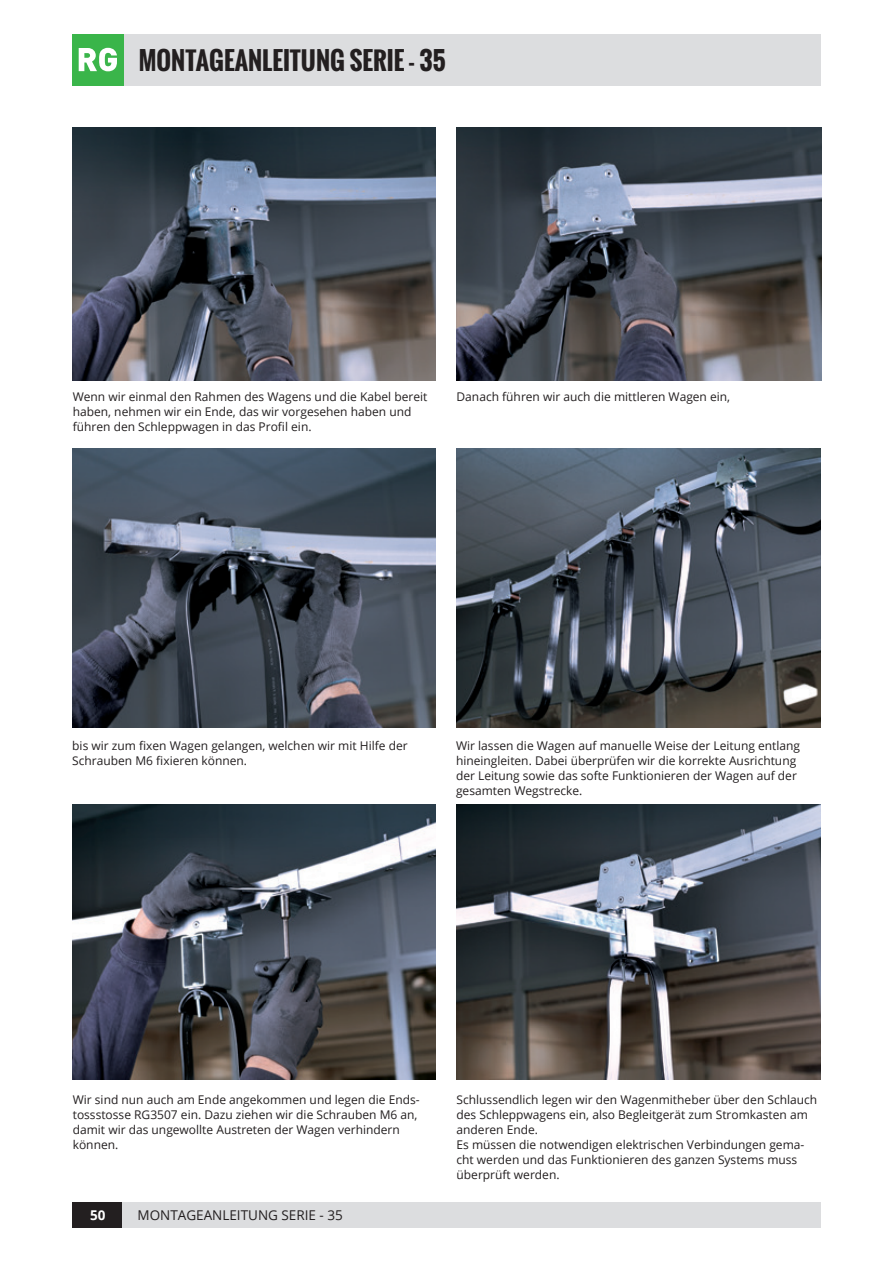
<style>
.page{position:relative;width:893px;height:1263px;background:#fff}
.page>*{position:absolute;margin:0;border:0;box-sizing:border-box;transform-origin:0 0}
.t1{font:700 24.6px "Oswald";color:#231f20}
.t2{font:13.5px "Open Sans";color:#231f20}
.t3{font:700 13.5px "Open Sans";color:#fff}
.t4{font:12px/15px "Open Sans";color:#231f20}
</style>
<div class="page">
<div style="left:72px;top:1202px;width:51px;height:26px;background:#231f20"></div>
<div style="left:123px;top:1202px;width:698px;height:26px;background:#dcdddf"></div>
<div style="left:123px;top:34px;width:698px;height:51px;background:#dcdddf"></div>
<div style="left:72px;top:34px;width:51px;height:51px;background:#3ab54a"></div>
<svg style="left:79px;top:48px;width:38px;height:23px"></svg>
<img style="left:456px;top:128px;width:365px;height:253px">
<img style="left:73px;top:128px;width:363px;height:253px">
<img style="left:456px;top:449px;width:365px;height:279px">
<img style="left:72px;top:449px;width:363px;height:279px">
<img style="left:456px;top:805px;width:365px;height:274px">
<img style="left:72px;top:805px;width:364px;height:274px">
<p class="t1" style="left:139px;top:42px;width:308px">MONTAGEANLEITUNG SERIE - 35</p>
<p class="t4" style="left:73px;top:389px;width:356px">Wenn wir einmal den Rahmen des Wagens und die Kabel bereit haben, nehmen wir ein Ende, das wir vorgesehen haben und führen den Schleppwagen in das Profil ein.</p>
<p class="t4" style="left:457px;top:389px;width:275px">Danach führen wir auch die mittleren Wagen ein,</p>
<p class="t4" style="left:72px;top:738px;width:337px">bis wir zum fixen Wagen gelangen, welchen wir mit Hilfe der<br>Schrauben M6 fixieren können.</p>
<p class="t4" style="left:456px;top:738px;width:346px">Wir lassen die Wagen auf manuelle Weise der Leitung entlang hineingleiten. Dabei überprüfen wir die korrekte Ausrichtung der Leitung sowie das softe Funktionieren der Wagen auf der gesamten Wegstrecke.</p>
<p class="t4" style="left:73px;top:1092px;width:348px">Wir sind nun auch am Ende angekommen und legen die Ends&shy;tossstosse RG3507 ein. Dazu ziehen wir die Schrauben M6 an, damit wir das ungewollte Austreten der Wagen verhindern können.</p>
<p class="t4" style="left:457px;top:1092px;width:362px">Schlussendlich legen wir den Wagenmitheber über den Schlauch des Schleppwagens ein, also Begleitgerät zum Stromkasten am anderen Ende.</p>
<p class="t4" style="left:457px;top:1137px;width:349px">Es müssen die notwendigen elektrischen Verbindungen gema&shy;cht werden und das Funktionieren des ganzen Systems muss überprüft werden.</p>
<p class="t3" style="left:90px;top:1206px;width:17px">50</p>
<p class="t2" style="left:137px;top:1206px;width:207px">MONTAGEANLEITUNG SERIE - 35</p>
</div>
